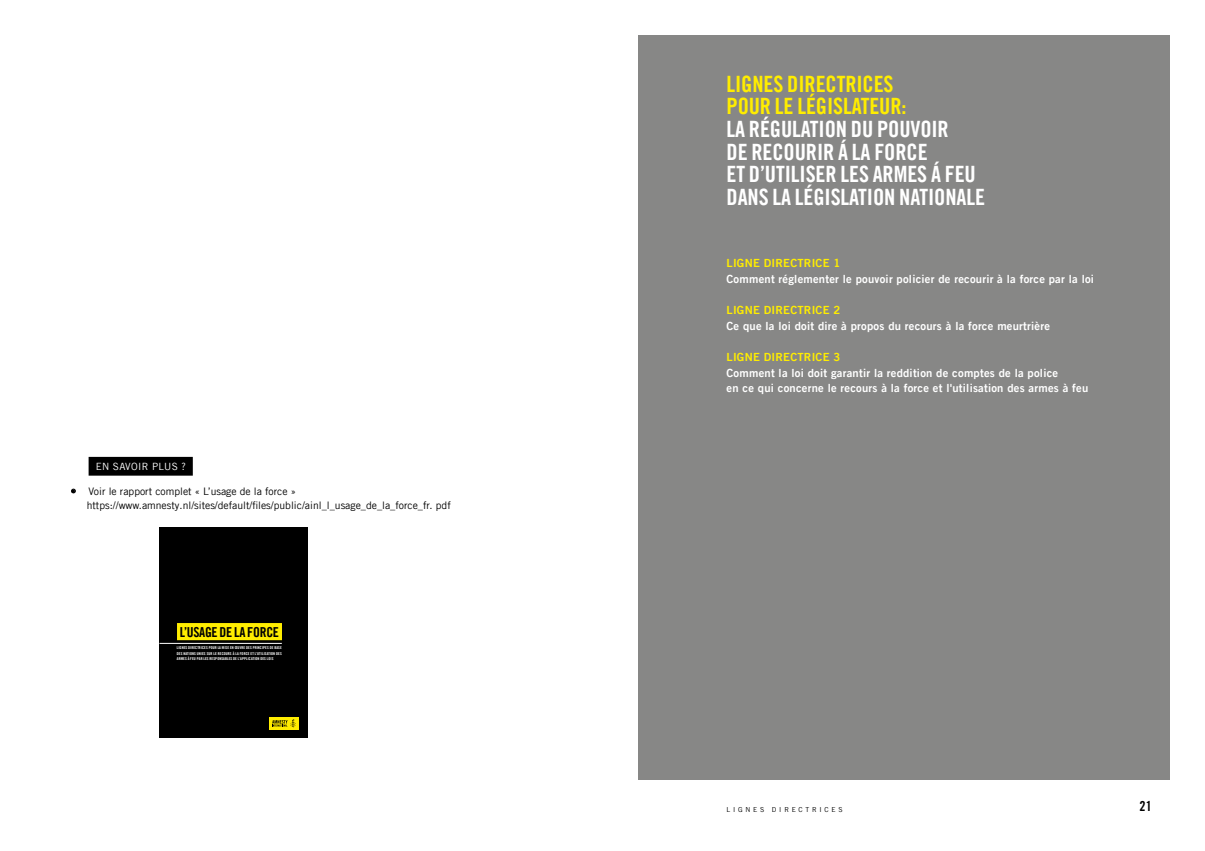
<style>
.page{position:relative;width:1205px;height:851px;background:#fff}
.page>*{position:absolute;margin:0;border:0;box-sizing:border-box;transform-origin:0 0}
.t1{font:22.5px/22.5px "Amnesty Trade Gothic Bd Cn 20";letter-spacing:-.005em;color:#fff}
.t2{font:22.5px/22.5px "Amnesty Trade Gothic Bd Cn 20";letter-spacing:-.005em;color:#ffed00}
.t3{font:13.75px "Amnesty Trade Gothic Bd Cn 20";letter-spacing:-.02em;color:#000}
.t4{font:11.25px/15.6px "Amnesty Trade Gothic Bd 2";letter-spacing:.02em;color:#fff}
.t5{font:11.25px "Amnesty Trade Gothic Bd 2";letter-spacing:.02em;color:#ffed00}
.t6{font:10.38px/13.8px "Amnesty Trade Gothic";color:#000}
.t7{font:10px "Amnesty Trade Gothic";letter-spacing:.03em;color:#fff}
.t8{font:6.88px "Amnesty Trade Gothic";letter-spacing:.4em;color:#000}
.t9{font:3.88px/5.2px "Amnesty Trade Gothic Bd Cn 20";letter-spacing:.025em;color:#fff;text-align:justify}
</style>
<div class="page">
<div style="left:638px;top:35px;width:531px;height:745px;background:#878786"></div>
<div style="left:89px;top:457px;width:104px;height:18px;background:#000"></div>
<svg style="left:71px;top:488px;width:5px;height:5px"></svg>
<div style="left:159px;top:527px;width:149px;height:211px;background:#000"></div>
<div style="left:269px;top:717px;width:30px;height:12px;background:#ffed00"></div>
<svg style="left:272px;top:719px;width:24px;height:8px"></svg>
<div style="left:177px;top:623px;width:105px;height:17px;background:#ffed00"></div>
<hr style="left:159px;top:643px;width:123px;height:1px;background:#fff">
<p class="t7" style="left:96px;top:460px;width:92px">EN SAVOIR PLUS ?</p>
<p class="t6" style="left:87px;top:484px;width:366px;text-indent:-16px">• Voir le rapport complet « L’usage de la force » https://www.amnesty.nl/sites/default/files/public/ainl_l_usage_de_la_force_fr. pdf</p>
<p class="t3" style="left:180px;top:623px;width:101px">L’USAGE DE LA FORCE</p>
<p class="t9" style="left:177px;top:645px;width:106px">LIGNES DIRECTRICES POUR LA MISE EN ŒUVRE DES PRINCIPES DE BASE DES NATIONS UNIES SUR LE RECOURS À LA FORCE ET L’UTILISATION DES ARMES À FEU PAR LES RESPONSABLES DE L’APPLICATION DES LOIS</p>
<h1 class="t2" style="left:726px;top:72px;width:181px">LIGNES DIRECTRICES<br>POUR LE LÉGISLATEUR:</h1>
<h1 class="t1" style="left:726px;top:117px;width:260px">LA RÉGULATION DU POUVOIR<br>DE RECOURIR Á LA FORCE<br>ET D’UTILISER LES ARMES Á FEU<br>DANS LA LÉGISLATION NATIONALE</h1>
<p class="t5" style="left:726px;top:256px;width:115px">LIGNE DIRECTRICE 1</p>
<p class="t4" style="left:726px;top:271px;width:369px">Comment réglementer le pouvoir policier de recourir à la force par la loi</p>
<p class="t5" style="left:726px;top:303px;width:115px">LIGNE DIRECTRICE 2</p>
<p class="t4" style="left:726px;top:317px;width:325px">Ce que la loi doit dire à propos du recours à la force meurtrière</p>
<p class="t5" style="left:726px;top:350px;width:115px">LIGNE DIRECTRICE 3</p>
<p class="t4" style="left:726px;top:364px;width:363px">Comment la loi doit garantir la reddition de comptes de la police<br>en ce qui concerne le recours à la force et l'utilisation des armes à feu</p>
<p class="t8" style="left:726px;top:805px;width:118px">LIGNES DIRECTRICES</p>
<p class="t3" style="left:1139px;top:797px;width:14px">21</p>
</div>
